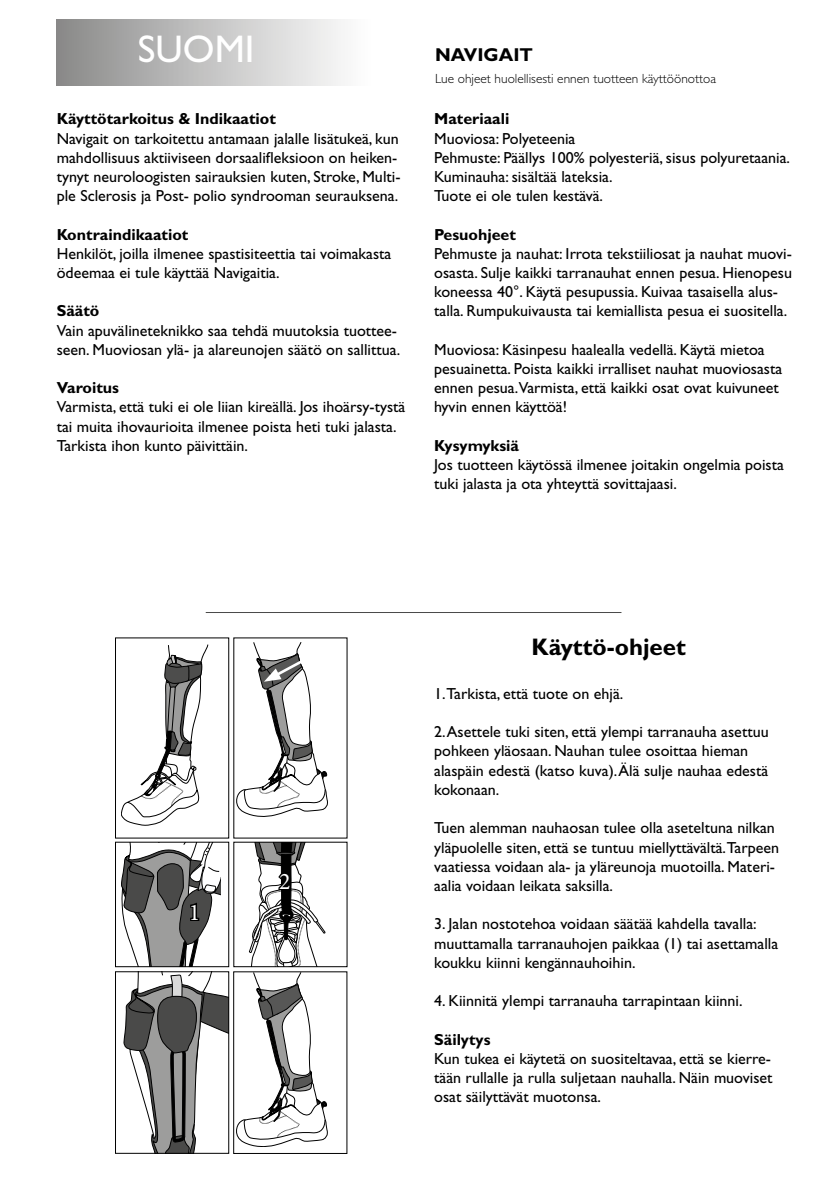
<style>
.page{position:relative;width:840px;height:1191px;background:#fff}
.page>*{position:absolute;margin:0;border:0;box-sizing:border-box;transform-origin:0 0}
.t1{font:38.6px "Gill Sans Std";color:#fff}
.t2{font:700 24px "Gill Sans Std";color:#000}
.t3{font:23.8px "Minion Pro";color:#fff}
.t4{font:700 18.6px "Gill Sans Std";color:#000}
.t5{font:16px/19.2px "Gill Sans Std";color:#000}
.t6{font:700 16px "Gill Sans Std";color:#000}
.t7{font:300 13.4px "Gill Sans Std";color:#000}
</style>
<div class="page">
<div style="left:57px;top:19px;width:425px;height:67px;background:linear-gradient(to right,#939392,#fff)"></div>
<svg style="left:121px;top:644px;width:87px;height:181px"></svg>
<div style="left:115px;top:638px;width:114px;height:200px;border:1px solid #000"></div>
<div style="left:115px;top:971px;width:114px;height:182px;border:1px solid #000"></div>
<svg style="left:236px;top:642px;width:91px;height:174px"></svg>
<div style="left:115px;top:842px;width:114px;height:125px;border:1px solid #000"></div>
<svg style="left:120px;top:842px;width:108px;height:311px"></svg>
<div style="left:233px;top:842px;width:114px;height:125px;border:1px solid #000"></div>
<svg style="left:236px;top:973px;width:91px;height:173px"></svg>
<div style="left:233px;top:971px;width:114px;height:182px;border:1px solid #000"></div>
<svg style="left:248px;top:842px;width:77px;height:124px"></svg>
<hr style="left:206px;top:612px;width:415px;height:1px;background:#4a4a49">
<h1 class="t1" style="left:138px;top:26px;width:118px">SUOMI</h1>
<p class="t6" style="left:57px;top:109px;width:220px">Käyttötarkoitus &amp; Indikaatiot</p>
<p class="t5" style="left:57px;top:129px;width:345px">Navigait on tarkoitettu antamaan jalalle lisätukeä, kun mahdollisuus aktiiviseen dorsaalifleksioon on heiken&shy;tynyt neuroloogisten sairauksien kuten, Stroke, Multi&shy;ple Sclerosis ja Post- polio syndrooman seurauksena.</p>
<p class="t6" style="left:57px;top:225px;width:133px">Kontraindikaatiot</p>
<p class="t5" style="left:57px;top:244px;width:336px">Henkilöt, joilla ilmenee spastisiteettia tai voimakasta ödeemaa ei tule käyttää Navigaitia.</p>
<p class="t6" style="left:57px;top:301px;width:44px">Säätö</p>
<p class="t5" style="left:57px;top:321px;width:345px">Vain apuvälineteknikko saa tehdä muutoksia tuottee&shy;seen. Muoviosan ylä- ja alareunojen säätö on sallittua.</p>
<p class="t6" style="left:57px;top:378px;width:64px">Varoitus</p>
<p class="t5" style="left:57px;top:397px;width:350px">Varmista, että tuki ei ole liian kireällä. Jos ihoärsy-tystä tai muita ihovaurioita ilmenee poista heti tuki jalasta.<br>Tarkista ihon kunto päivittäin.</p>
<p class="t4" style="left:435px;top:44px;width:99px">NAVIGAIT</p>
<p class="t7" style="left:435px;top:71px;width:282px">Lue ohjeet huolellisesti ennen tuotteen käyttöönottoa</p>
<p class="t6" style="left:434px;top:109px;width:77px">Materiaali</p>
<p class="t5" style="left:434px;top:129px;width:357px">Muoviosa: Polyeteenia<br>Pehmuste: Päällys 100% polyesteriä, sisus polyuretaania.<br>Kuminauha: sisältää lateksia.<br>Tuote ei ole tulen kestävä.</p>
<p class="t6" style="left:434px;top:225px;width:83px">Pesuohjeet</p>
<p class="t5" style="left:434px;top:244px;width:359px">Pehmuste ja nauhat: Irrota tekstiiliosat ja nauhat muovi&shy;osasta. Sulje kaikki tarranauhat ennen pesua. Hienopesu koneessa 40°. Käytä pesupussia. Kuivaa tasaisella alus&shy;talla. Rumpukuivausta tai kemiallista pesua ei suositella.</p>
<p class="t5" style="left:434px;top:340px;width:349px">Muoviosa: Käsinpesu haalealla vedellä. Käytä mietoa pesuainetta. Poista kaikki irralliset nauhat muoviosasta ennen pesua.Varmista, että kaikki osat ovat kuivuneet hyvin ennen käyttöä!</p>
<p class="t6" style="left:434px;top:436px;width:86px">Kysymyksiä</p>
<p class="t5" style="left:434px;top:455px;width:351px">Jos tuotteen käytössä ilmenee joitakin ongelmia poista tuki jalasta ja ota yhteyttä sovittajaasi.</p>
<h3 class="t3" style="left:189px;top:896px;width:13px">1</h3>
<h3 class="t3" style="left:279px;top:865px;width:13px">2</h3>
<h2 class="t2" style="left:531px;top:632px;width:156px">Käyttö-ohjeet</h2>
<p class="t5" style="left:434px;top:684px;width:191px">1.Tarkista, että tuote on ehjä.</p>
<p class="t5" style="left:434px;top:722px;width:336px">2. Asettele tuki siten, että ylempi tarranauha asettuu pohkeen yläosaan. Nauhan tulee osoittaa hieman alaspäin edestä (katso kuva). Älä sulje nauhaa edestä kokonaan.</p>
<p class="t5" style="left:434px;top:818px;width:346px">Tuen alemman nauhaosan tulee olla aseteltuna nilkan yläpuolelle siten, että se tuntuu miellyttävältä.Tarpeen vaatiessa voidaan ala- ja yläreunoja muotoilla. Materi&shy;aalia voidaan leikata saksilla.</p>
<p class="t5" style="left:434px;top:914px;width:345px">3. Jalan nostotehoa voidaan säätää kahdella tavalla: muuttamalla tarranauhojen paikkaa (1) tai asettamalla koukku kiinni kengännauhoihin.</p>
<p class="t5" style="left:434px;top:991px;width:310px">4. Kiinnitä ylempi tarranauha tarrapintaan kiinni.</p>
<p class="t6" style="left:434px;top:1029px;width:58px">Säilytys</p>
<p class="t5" style="left:434px;top:1049px;width:340px;text-align:justify">Kun tukea ei käytetä on suositeltavaa, että se kierre&shy;tään rullalle ja rulla suljetaan nauhalla. Näin muoviset osat säilyttävät muotonsa.</p>
</div>
